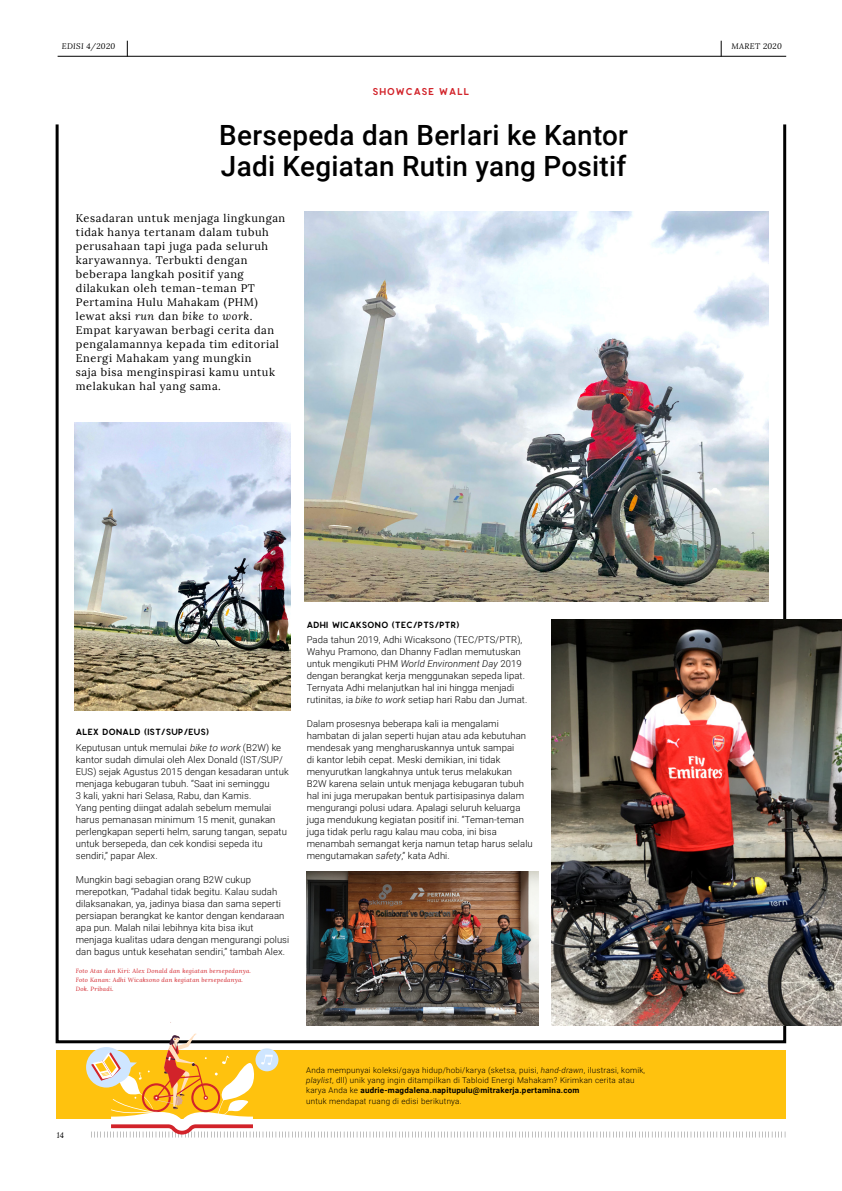
<style>
.page{position:relative;width:842px;height:1191px;background:#fff}
.page>*{position:absolute;margin:0;border:0;box-sizing:border-box;transform-origin:0 0}
.t1{font:500 27.9px/30.6px "Roboto";letter-spacing:.01em;color:#000}
.t2{font:11px/14px "Lora";letter-spacing:.05em;color:#000}
.t3{font:900 10px "Enrique";letter-spacing:.1em;color:#d2232a}
.t4{font:300 9.5px/12px "Roboto";letter-spacing:.01em;color:#000}
.t5{font:900 9px "Enrique";letter-spacing:.04em;color:#000}
.t6{font:300 8px/10.4px "Roboto";letter-spacing:.03em;color:#000}
.t7{font:italic 8px "Lora";letter-spacing:.04em;color:#000}
.t8{font:italic 6px/9.2px "Lora";letter-spacing:.04em;color:#d2232a}
.s1{font-style:italic}
.s2{font-weight:700}
</style>
<div class="page">
<img style="left:304px;top:211px;width:464px;height:390px">
<div style="left:56px;top:1050px;width:729px;height:68px;background:#ffc20e"></div>
<div style="left:86px;top:1047px;width:41px;height:40px;background:#cfe6ff;border-radius:50%"></div>
<svg style="left:91px;top:1033px;width:694px;height:104px"></svg>
<hr style="left:58px;top:56px;width:728px;height:1px;background:#000">
<svg style="left:127px;top:41px;width:1px;height:16px"></svg>
<svg style="left:721px;top:41px;width:1px;height:16px"></svg>
<img style="left:552px;top:620px;width:290px;height:405px">
<img style="left:306px;top:872px;width:232px;height:153px">
<img style="left:74px;top:422px;width:216px;height:288px">
<p class="t7" style="left:62px;top:41px;width:55px">EDISI 4/2020</p>
<p class="t7" style="left:731px;top:41px;width:52px">MARET 2020</p>
<p class="t3" style="left:373px;top:84px;width:98px">SHOWCASE WALL</p>
<h1 class="t1" style="left:219px;top:119px;width:410px">Bersepeda dan Berlari ke Kantor<br>Jadi Kegiatan Rutin yang Positif</h1>
<p class="t2" style="left:76px;top:211px;width:211px">Kesadaran untuk menjaga lingkungan tidak hanya tertanam dalam tubuh perusahaan tapi juga pada seluruh karyawannya. Terbukti dengan beberapa langkah positif yang dilakukan oleh teman-teman PT<br>Pertamina Hulu Mahakam (PHM) lewat aksi <span class="s1">run</span> dan <span class="s1">bike to work</span>.<br>Empat karyawan berbagi cerita dan pengalamannya kepada tim editorial<br>Energi Mahakam yang mungkin<br>saja bisa menginspirasi kamu untuk melakukan hal yang sama.</p>
<p class="t5" style="left:76px;top:724px;width:135px">ALEX DONALD (IST/SUP/EUS)</p>
<p class="t4" style="left:76px;top:741px;width:214px">Keputusan untuk memulai <span class="s1">bike to work</span> (B2W) ke kantor sudah dimulai oleh Alex Donald (IST/SUP/ EUS) sejak Agustus 2015 dengan kesadaran untuk menjaga kebugaran tubuh. “Saat ini seminggu<br>3 kali, yakni hari Selasa, Rabu, dan Kamis.<br>Yang penting diingat adalah sebelum memulai harus pemanasan minimum 15 menit, gunakan perlengkapan seperti helm, sarung tangan, sepatu untuk bersepeda, dan cek kondisi sepeda itu sendiri,” papar Alex.</p>
<p class="t4" style="left:76px;top:873px;width:215px">Mungkin bagi sebagian orang B2W cukup merepotkan, “Padahal tidak begitu. Kalau sudah dilaksanakan, ya, jadinya biasa dan sama seperti persiapan berangkat ke kantor dengan kendaraan apa pun. Malah nilai lebihnya kita bisa ikut menjaga kualitas udara dengan mengurangi polusi dan bagus untuk kesehatan sendiri,” tambah Alex.</p>
<p class="t8" style="left:76px;top:966px;width:177px">Foto Atas dan Kiri: Alex Donald dan kegiatan bersepedanya.<br>Foto Kanan: Adhi Wicaksono dan kegiatan bersepedanya.<br>Dok. Pribadi.</p>
<p class="t5" style="left:307px;top:617px;width:154px">ADHI WICAKSONO (TEC/PTS/PTR)</p>
<p class="t4" style="left:307px;top:633px;width:222px">Pada tahun 2019, Adhi Wicaksono (TEC/PTS/PTR), Wahyu Pramono, dan Dhanny Fadlan memutuskan untuk mengikuti PHM <span class="s1">World Environment Day</span> 2019 dengan berangkat kerja menggunakan sepeda lipat.<br>Ternyata Adhi melanjutkan hal ini hingga menjadi rutinitas, ia <span class="s1">bike to work</span> setiap hari Rabu dan Jumat.</p>
<p class="t4" style="left:307px;top:717px;width:228px">Dalam prosesnya beberapa kali ia mengalami hambatan di jalan seperti hujan atau ada kebutuhan mendesak yang mengharuskannya untuk sampai<br>di kantor lebih cepat. Meski demikian, ini tidak menyurutkan langkahnya untuk terus melakukan B2W karena selain untuk menjaga kebugaran tubuh hal ini juga merupakan bentuk partisipasinya dalam mengurangi polusi udara. Apalagi seluruh keluarga juga mendukung kegiatan positif ini. “Teman-teman juga tidak perlu ragu kalau mau coba, ini bisa menambah semangat kerja namun tetap harus selalu mengutamakan <span class="s1">safety</span>,” kata Adhi.</p>
<p class="t7" style="left:57px;top:1129px;width:9px">14</p>
<p class="t6" style="left:306px;top:1064px;width:340px">Anda mempunyai koleksi/gaya hidup/hobi/karya (sketsa, puisi, <span class="s1">hand-drawn</span>, ilustrasi, komik, <span class="s1">playlist</span>, dll) unik yang ingin ditampilkan di Tabloid Energi Mahakam? Kirimkan cerita atau karya Anda ke <span class="s2">audrie-magdalena.napitupulu@mitrakerja.pertamina.com<br></span>untuk mendapat ruang di edisi berikutnya.</p>
</div>
